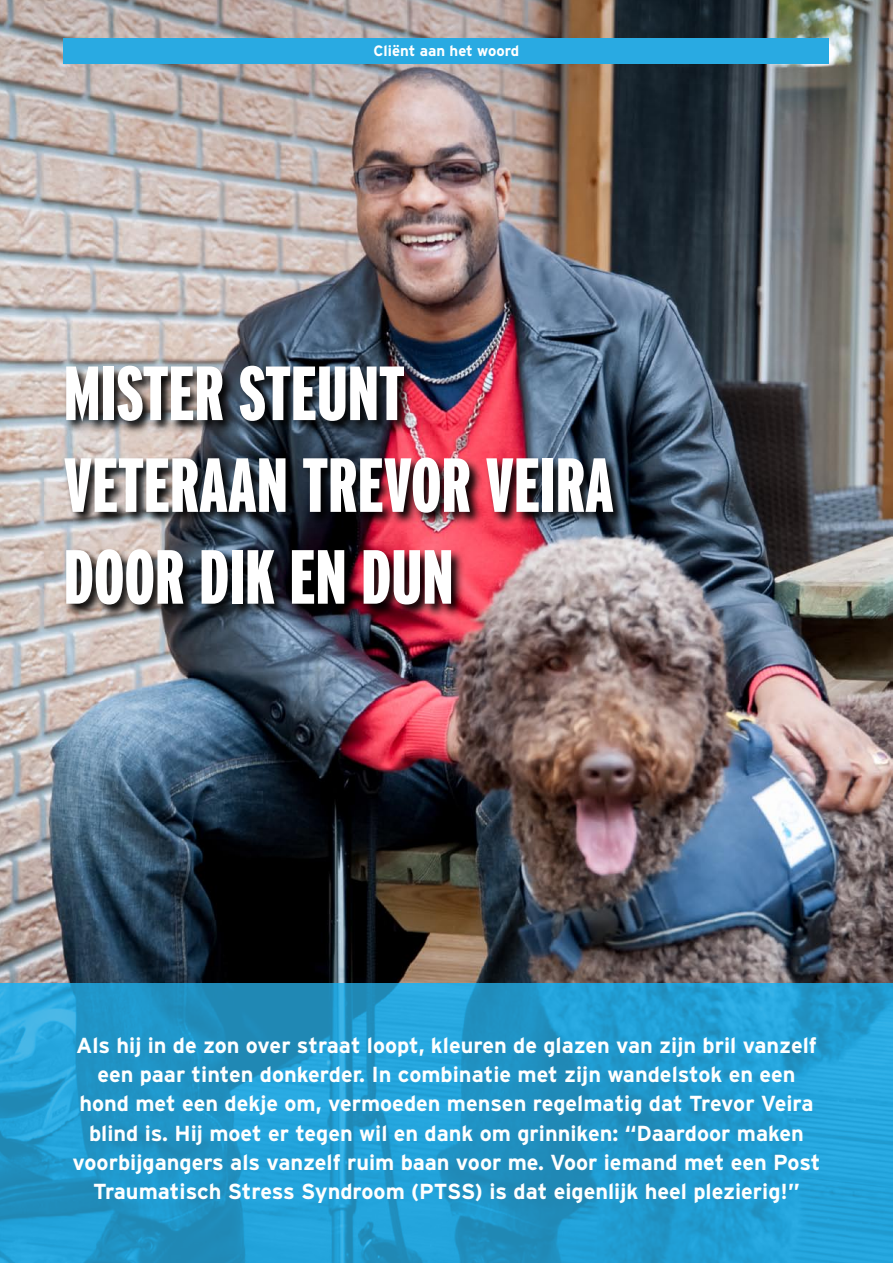
<style>
.page{position:relative;width:893px;height:1263px;background:#fff}
.page>*{position:absolute;margin:0;border:0;box-sizing:border-box;transform-origin:0 0}
.t1{font:900 extra-condensed 76.5px/91.8px "Interstate";color:#fff}
.t2{font:700 21.75px "Interstate";color:#fff}
.t3{font:700 15px "Interstate";color:#fff}
</style>
<div class="page">
<img style="left:0;top:0;width:893px;height:983px">
<div style="left:64px;top:38px;width:765px;height:26px;background:#29aae2"></div>
<img style="left:62px;top:363px;width:793px;height:324px">
<svg style="left:0;top:983px;width:893px;height:280px;background:#229ace"></svg>
<p class="t3" style="left:374px;top:43px;width:147px">Cliënt aan het woord</p>
<h1 class="t1" style="left:64px;top:347px;width:551px">MISTER STEUNT<br>VETERAAN TREVOR VEIRA<br>DOOR DIK EN DUN</h1>
<p class="t2" style="left:76px;top:1033px;width:742px">Als hij in de zon over straat loopt, kleuren de glazen van zijn bril vanzelf</p>
<p class="t2" style="left:97px;top:1062px;width:700px">een paar tinten donkerder. In combinatie met zijn wandelstok en een</p>
<p class="t2" style="left:79px;top:1091px;width:735px">hond met een dekje om, vermoeden mensen regelmatig dat Trevor Veira</p>
<p class="t2" style="left:89px;top:1121px;width:716px">blind is. Hij moet er tegen wil en dank om grinniken: “Daardoor maken</p>
<p class="t2" style="left:73px;top:1150px;width:749px">voorbijgangers als vanzelf ruim baan voor me. Voor iemand met een Post</p>
<p class="t2" style="left:93px;top:1179px;width:341px">Traumatisch Stress Syndroom (PTSS</p>
<p class="t2" style="left:475px;top:1179px;width:326px">) is dat eigenlijk heel plezierig!”</p>
</div>
